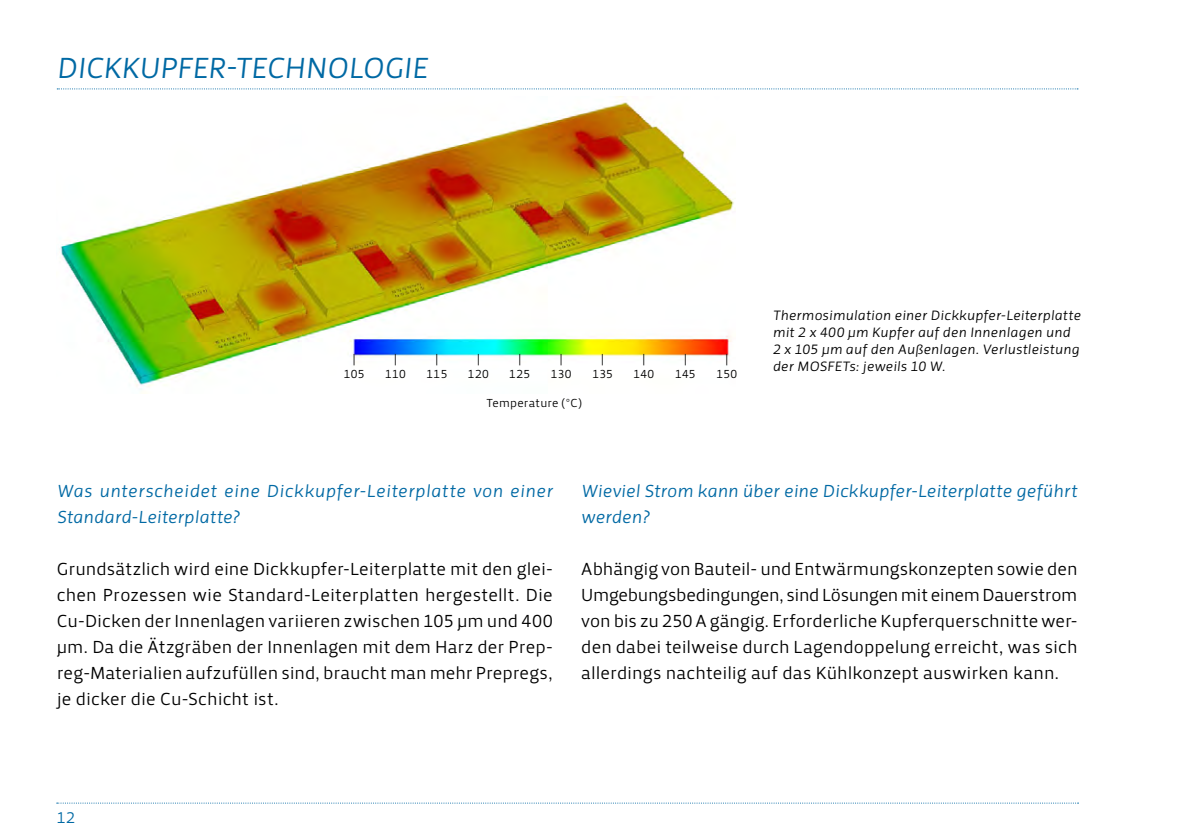
<style>
.page{position:relative;width:1191px;height:840px;background:#fff}
.page>*{position:absolute;margin:0;border:0;box-sizing:border-box;transform-origin:0 0}
.Überschrift{font:italic 30px "Priva Pro One";letter-spacing:-.005em;color:#0069a4}
.t1{font:18px/26px "Priva Pro One";color:#000;text-align:justify}
.Frage{font:italic 18px/26px "Priva Pro One";color:#0069a4}
.t2{font:16px "Priva Pro One";color:#0069a4}
.Bildunterschrift{font:italic 14px/16.8px "Priva Pro One";letter-spacing:.005em;color:#000}
.Absatzformat_2{font:12px "Priva Pro One";letter-spacing:.02em;color:#000}
</style>
<div class="page">
<svg style="left:57px;top:802px;width:1021px;height:1px"></svg>
<svg style="left:57px;top:88px;width:1021px;height:1px"></svg>
<img style="left:60px;top:96px;width:675px;height:294px">
<p class="Überschrift" style="left:57px;top:49px;width:373px">DICKKUPFER-TECHNOLOGIE</p>
<p class="Absatzformat_2" style="left:352px;top:351px;width:5px">|</p>
<p class="Absatzformat_2" style="left:394px;top:351px;width:5px">|</p>
<p class="Absatzformat_2" style="left:435px;top:351px;width:5px">|</p>
<p class="Absatzformat_2" style="left:476px;top:351px;width:5px">|</p>
<p class="Absatzformat_2" style="left:518px;top:351px;width:5px">|</p>
<p class="Absatzformat_2" style="left:559px;top:351px;width:5px">|</p>
<p class="Absatzformat_2" style="left:601px;top:351px;width:5px">|</p>
<p class="Absatzformat_2" style="left:642px;top:351px;width:5px">|</p>
<p class="Absatzformat_2" style="left:683px;top:351px;width:5px">|</p>
<p class="Absatzformat_2" style="left:725px;top:351px;width:5px">|</p>
<p class="Absatzformat_2" style="left:344px;top:366px;width:22px">105</p>
<p class="Absatzformat_2" style="left:385px;top:366px;width:22px">110</p>
<p class="Absatzformat_2" style="left:426px;top:366px;width:22px">115</p>
<p class="Absatzformat_2" style="left:468px;top:366px;width:22px">120</p>
<p class="Absatzformat_2" style="left:509px;top:366px;width:22px">125</p>
<p class="Absatzformat_2" style="left:551px;top:366px;width:22px">130</p>
<p class="Absatzformat_2" style="left:592px;top:366px;width:22px">135</p>
<p class="Absatzformat_2" style="left:633px;top:366px;width:22px">140</p>
<p class="Absatzformat_2" style="left:675px;top:366px;width:22px">145</p>
<p class="Absatzformat_2" style="left:716px;top:366px;width:22px">150</p>
<p class="Absatzformat_2" style="left:486px;top:395px;width:97px">Temperature (°C)</p>
<p class="Bildunterschrift" style="left:772px;top:307px;width:310px">Thermosimulation einer Dickkupfer-Leiterplatte mit 2 x 400 µm Kupfer auf den Innenlagen und 2 x 105 µm auf den Außenlagen. Verlustleistung der MOSFETs: jeweils 10 W.</p>
<p class="Frage" style="left:57px;top:477px;width:498px">Was unterscheidet eine Dickkupfer-Leiterplatte von einer<br>Standard-Leiterplatte?</p>
<p class="t1" style="left:57px;top:555px;width:498px">Grundsätzlich wird eine Dickkupfer-Leiterplatte mit den glei&shy;chen Prozessen wie Standard-Leiterplatten hergestellt. Die Cu-Dicken der Innenlagen variieren zwischen 105 µm und 400 µm. Da die Ätzgräben der Innenlagen mit dem Harz der Prep&shy;reg-Materialien aufzufüllen sind, braucht man mehr Prepregs, je dicker die Cu-Schicht ist.</p>
<p class="Frage" style="left:581px;top:477px;width:498px">Wieviel Strom kann über eine Dickkupfer-Leiterplatte geführt werden?</p>
<p class="t1" style="left:581px;top:555px;width:498px">Abhängig von Bauteil- und Entwärmungskonzepten sowie den Umgebungsbedingungen, sind Lösungen mit einem Dauerstrom von bis zu 250 A gängig. Erforderliche Kupferquerschnitte wer&shy;den dabei teilweise durch Lagendoppelung erreicht, was sich allerdings nachteilig auf das Kühlkonzept auswirken kann.</p>
<p class="t2" style="left:57px;top:807px;width:20px">12</p>
</div>
